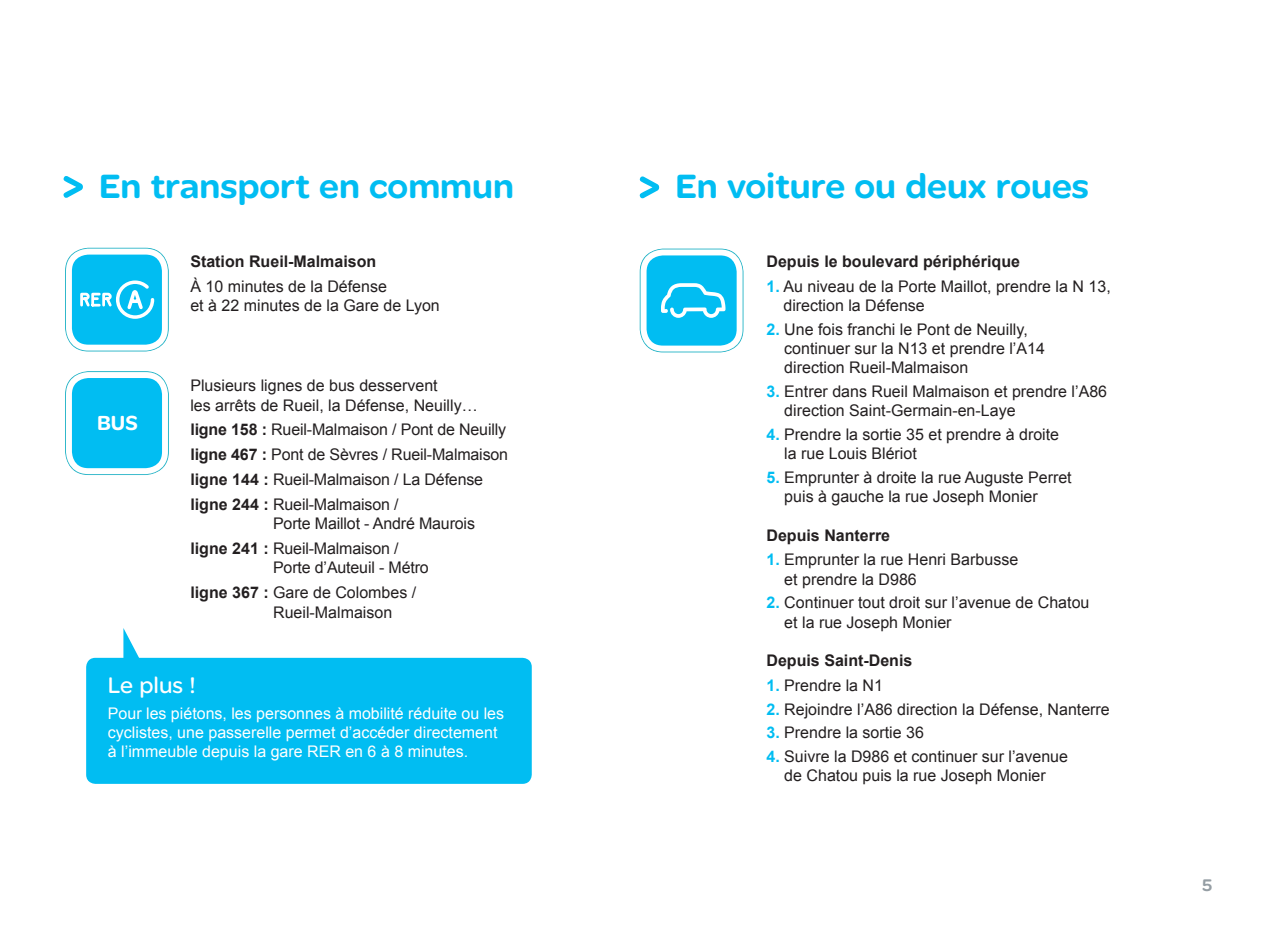
<style>
.page{position:relative;width:1275px;height:941px;background:#fff}
.page>*{position:absolute;margin:0;border:0;box-sizing:border-box;transform-origin:0 0}
.t1{font:900 36px "SE Optimist";color:#01bdf2}
.t2{font:24px "SE Optimist";color:#fff}
.t3{font:900 21.8px "SE Optimist";color:#fff}
.t4{font:900 18px "SE Optimist";color:#959ea4}
.t5{font:16px/19.2px "Arial";color:#231f20}
.t6{font:16px/19.2px "Arial";color:#fff}
.t7{font:700 16px "Arial";color:#231f20}
.s1{font-weight:700}
.s2{font-weight:700;color:#01bdf2}
</style>
<div class="page">
<svg style="left:63px;top:176px;width:20px;height:22px"></svg>
<div style="left:69px;top:251px;width:96px;height:96px;background:#01bdf2;border-radius:19px"></div>
<div style="left:66px;top:248px;width:102px;height:102px;border:6px solid #fff;border-radius:19px"></div>
<svg style="left:80px;top:280px;width:75px;height:39px"></svg>
<div style="left:65px;top:371px;width:104px;height:104px;border:1px solid #25b4c7;border-radius:23px"></div>
<div style="left:69px;top:375px;width:96px;height:96px;background:#01bdf2;border-radius:19px"></div>
<div style="left:66px;top:372px;width:102px;height:102px;border:6px solid #fff;border-radius:19px"></div>
<div style="left:86px;top:657px;width:446px;height:126px;background:#01bdf2;border-radius:9px"></div>
<svg style="left:123px;top:628px;width:16px;height:30px"></svg>
<div style="left:643px;top:252px;width:96px;height:96px;background:#01bdf2;border-radius:19px"></div>
<div style="left:640px;top:249px;width:102px;height:102px;border:6px solid #fff;border-radius:19px"></div>
<svg style="left:661px;top:283px;width:64px;height:35px"></svg>
<svg style="left:640px;top:176px;width:19px;height:22px"></svg>
<h1 class="t1" style="left:99px;top:165px;width:416px">En transport en commun</h1>
<h3 class="t3" style="left:97px;top:410px;width:42px">BUS</h3>
<p class="t7" style="left:190px;top:252px;width:187px">Station Rueil-Malmaison</p>
<p class="t5" style="left:190px;top:276px;width:251px">À 10 minutes de la Défense<br>et à 22 minutes de la Gare de Lyon</p>
<p class="t5" style="left:190px;top:376px;width:289px">Plusieurs lignes de bus desservent<br>les arrêts de Rueil, la Défense, Neuilly…</p>
<p class="t5" style="left:190px;top:417px;width:319px;line-height:24.8px"><span class="s1">ligne 158 :</span> Rueil-Malmaison / Pont de Neuilly <span class="s1">ligne 467 :</span> Pont de Sèvres / Rueil-Malmaison <span class="s1">ligne 144 :</span> Rueil-Malmaison / La Défense <span class="s1">ligne 244 :</span> Rueil-Malmaison /</p>
<p class="t5" style="left:190px;top:511px;width:286px;line-height:24.8px;text-indent:83px">Porte Maillot - André Maurois <span class="s1">ligne 241 :</span> Rueil-Malmaison /</p>
<p class="t5" style="left:190px;top:555px;width:240px;line-height:24.8px;text-indent:83px">Porte d’Auteuil - Métro <span class="s1">ligne 367 :</span> Gare de Colombes /</p>
<p class="t5" style="left:273px;top:602px;width:121px">Rueil-Malmaison</p>
<h2 class="t2" style="left:108px;top:671px;width:89px">Le plus !</h2>
<p class="t6" style="left:108px;top:703px;width:398px">Pour les piétons, les personnes à mobilité réduite ou les cyclistes, une passerelle permet d’accéder directement à l’immeuble depuis la gare RER en 6 à 8 minutes.</p>
<h1 class="t1" style="left:675px;top:166px;width:415px">En voiture ou deux roues</h1>
<p class="t7" style="left:766px;top:252px;width:255px">Depuis le boulevard périphérique</p>
<p class="t5" style="left:783px;top:276px;width:329px;text-indent:-17px"><span class="s2">1.</span> Au niveau de la Porte Maillot, prendre la N 13, direction la Défense</p>
<p class="t5" style="left:784px;top:319px;width:262px;text-indent:-18px"><span class="s2">2.</span> Une fois franchi le Pont de Neuilly, continuer sur la N13 et prendre l’A14 direction Rueil-Malmaison</p>
<p class="t5" style="left:784px;top:381px;width:324px;text-indent:-18px"><span class="s2">3.</span> Entrer dans Rueil Malmaison et prendre l’A86 direction Saint-Germain-en-Laye</p>
<p class="t5" style="left:784px;top:424px;width:276px;text-indent:-18px"><span class="s2">4.</span> Prendre la sortie 35 et prendre à droite la rue Louis Blériot</p>
<p class="t5" style="left:784px;top:467px;width:289px;text-indent:-18px"><span class="s2">5.</span> Emprunter à droite la rue Auguste Perret puis à gauche la rue Joseph Monier</p>
<p class="t7" style="left:766px;top:525px;width:125px">Depuis Nanterre</p>
<p class="t5" style="left:784px;top:550px;width:235px;text-indent:-18px"><span class="s2">1.</span> Emprunter la rue Henri Barbusse et prendre la D986</p>
<p class="t5" style="left:784px;top:593px;width:307px;text-indent:-18px"><span class="s2">2.</span> Continuer tout droit sur l’avenue de Chatou et la rue Joseph Monier</p>
<p class="t7" style="left:766px;top:651px;width:147px">Depuis Saint-Denis</p>
<p class="t5" style="left:766px;top:675px;width:118px"><span class="s2">1.</span> Prendre la N1</p>
<p class="t5" style="left:766px;top:699px;width:345px"><span class="s2">2.</span> Rejoindre l’A86 direction la Défense, Nanterre</p>
<p class="t5" style="left:766px;top:722px;width:159px"><span class="s2">3.</span> Prendre la sortie 36</p>
<p class="t5" style="left:766px;top:746px;width:303px;text-align:center"><span class="s2">4.</span> Suivre la D986 et continuer sur l’avenue de Chatou puis la rue Joseph Monier</p>
<p class="t4" style="left:1201px;top:874px;width:13px">5</p>
</div>
